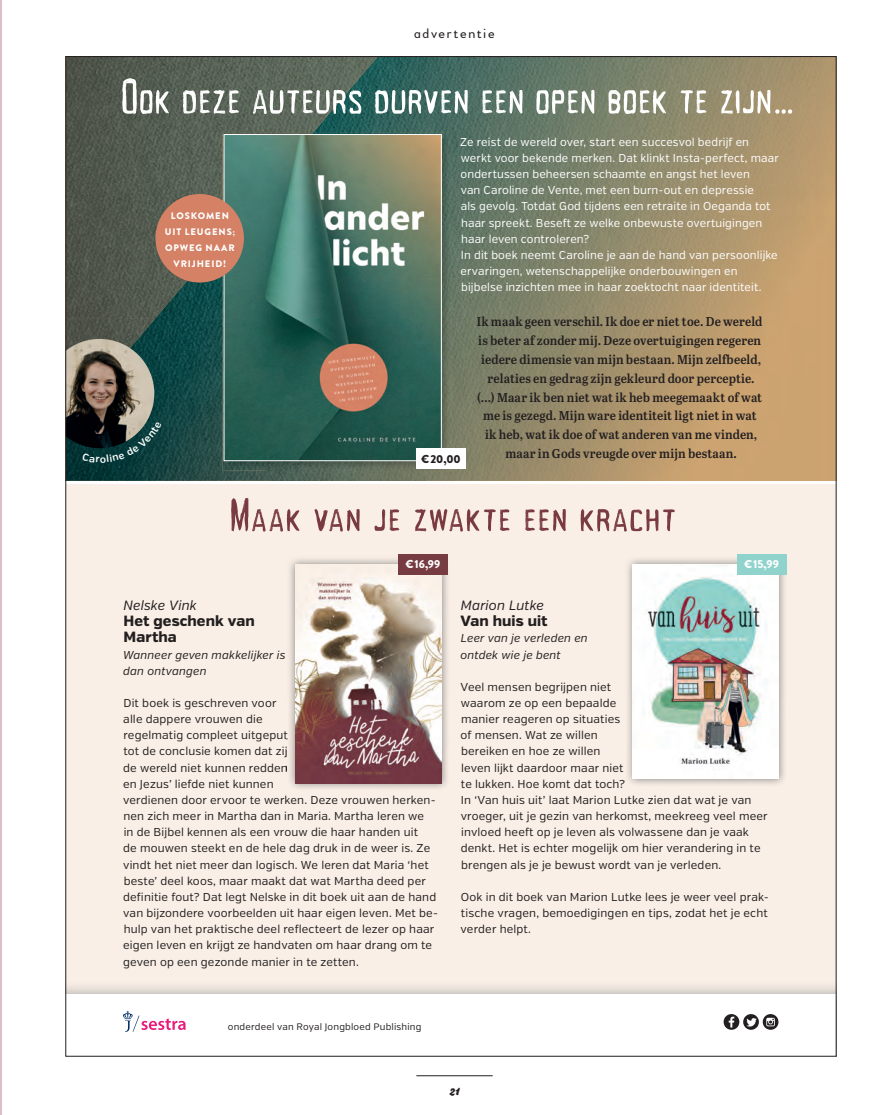
<style>
.page{position:relative;width:871px;height:1115px;background:#fff}
.page>*{position:absolute;margin:0;border:0;box-sizing:border-box;transform-origin:0 0}
.t1{font:800 14.85px/16.2px "Verb";letter-spacing:.005em;color:#231f20}
.t2{font:14.25px "Bello Script Pro";color:#231f20}
.t3{font:italic 13.5px "Verb";letter-spacing:.005em;color:#231f20}
.t4{font:13.5px "Woodford Bourne";letter-spacing:.12em;color:#231f20}
.t5{font:12.75px/18.9px "Abril Titling Sb";letter-spacing:.005em;color:#231f20;text-align:center}
.t6{font:900 11.55px "Brandon Grotesque";color:#fff}
.t7{font:900 11.55px "Brandon Grotesque";color:#231f20}
.t8{font:11.4px/16.2px "Verb";letter-spacing:.01em;color:#231f20}
.t9{font:11.4px/16.2px "Verb";letter-spacing:.01em;color:#fff}
.t10{font:italic 11.4px/16.2px "Verb";letter-spacing:.015em;color:#231f20}
.t11{font:900 9.45px/16.2px "Brandon Grotesque";letter-spacing:.095em;color:#fff;text-align:center}
.t12{font:9.45px "Verb";letter-spacing:.02em;color:#231f20}
</style>
<div class="page">
<hr style="left:0;top:0;width:1px;height:1114px;background:#dbbdcb">
<div style="left:66px;top:484px;width:770px;height:509px;background:#f9efe6"></div>
<img style="left:378px;top:58px;width:253px;height:104px">
<img style="left:631px;top:58px;width:203px;height:423px">
<img style="left:451px;top:162px;width:180px;height:159px">
<img style="left:168px;top:319px;width:103px;height:162px">
<img style="left:117px;top:319px;width:51px;height:162px">
<img style="left:68px;top:448px;width:49px;height:33px">
<img style="left:425px;top:321px;width:206px;height:160px">
<img style="left:271px;top:470px;width:154px;height:11px">
<img style="left:68px;top:58px;width:206px;height:156px">
<img style="left:274px;top:58px;width:104px;height:75px">
<img style="left:68px;top:214px;width:154px;height:105px">
<img style="left:68px;top:318px;width:87px;height:53px">
<svg style="left:123px;top:1010px;width:63px;height:21px"></svg>
<svg style="left:231px;top:498px;width:444px;height:33px"></svg>
<svg style="left:122px;top:78px;width:670px;height:36px"></svg>
<svg style="left:724px;top:1014px;width:54px;height:15px"></svg>
<img style="left:289px;top:559px;width:159px;height:230px">
<img style="left:295px;top:564px;width:146px;height:219px">
<img style="left:627px;top:559px;width:160px;height:225px">
<img style="left:633px;top:564px;width:146px;height:214px">
<div style="left:398px;top:554px;width:50px;height:20px;background:#773c42"></div>
<div style="left:737px;top:554px;width:50px;height:20px;background:#90d3cd"></div>
<img style="left:68px;top:339px;width:86px;height:109px">
<img style="left:268px;top:133px;width:183px;height:337px">
<img style="left:222px;top:275px;width:46px;height:195px">
<img style="left:222px;top:133px;width:91px;height:68px">
<img style="left:226px;top:136px;width:213px;height:323px">
<div style="left:224px;top:134px;width:217px;height:327px;border:1px solid #fff"></div>
<div style="left:155px;top:194px;width:89px;height:88px;background:#d48165;border-radius:50%"></div>
<div style="left:416px;top:448px;width:50px;height:21px;background:#fff"></div>
<hr style="left:417px;top:1075px;width:75px;height:1px;background:#231f20">
<svg style="left:82px;top:421px;width:80px;height:41px;background:#173434"></svg>
<p class="t11" style="left:165px;top:207px;width:72px">LOSKOMEN<br>UIT LEUGENS;<br>OPWEG NAAR<br>VRIJHEID!</p>
<p class="t4" style="left:414px;top:25px;width:82px">advertentie</p>
<p class="t9" style="left:460px;top:134px;width:320px">Ze reist de wereld over, start een succesvol bedrijf en werkt voor bekende merken. Dat klinkt Insta-perfect, maar ondertussen beheersen schaamte en angst het leven<br>van Caroline de Vente, met een burn-out en depressie<br>als gevolg. Totdat God tijdens een retraite in Oeganda tot haar spreekt. Beseft ze welke onbewuste overtuigingen haar leven controleren?<br>In dit boek neemt Caroline je aan de hand van persoonlijke ervaringen, wetenschappelijke onderbouwingen en bijbelse inzichten mee in haar zoektocht naar identiteit.</p>
<p class="t5" style="left:477px;top:311px;width:287px">Ik maak geen verschil. Ik doe er niet toe. De wereld is beter af zonder mij. Deze overtuigingen regeren iedere dimensie van mijn bestaan. Mijn zelfbeeld, relaties en gedrag zijn gekleurd door perceptie. (…) Maar ik ben niet wat ik heb meegemaakt of wat me is gezegd. Mijn ware identiteit ligt niet in wat ik heb, wat ik doe of wat anderen van me vinden, maar in Gods vreugde over mijn bestaan.</p>
<p class="t7" style="left:421px;top:450px;width:41px">€20,00</p>
<p class="t6" style="left:405px;top:556px;width:36px">€16,99</p>
<p class="t6" style="left:744px;top:556px;width:36px">€15,99</p>
<p class="t3" style="left:123px;top:597px;width:75px">Nelske Vink</p>
<h1 class="t1" style="left:124px;top:613px;width:133px">Het geschenk van<br>Martha</h1>
<p class="t10" style="left:123px;top:646px;width:164px">Wanneer geven makkelijker is dan ontvangen</p>
<p class="t8" style="left:123px;top:695px;width:316px">Dit boek is geschreven voor<br>alle dappere vrouwen die<br>regelmatig compleet uitgeput<br>tot de conclusie komen dat zij<br>de wereld niet kunnen redden<br>en Jezus’ liefde niet kunnen<br>verdienen door ervoor te werken. Deze vrouwen herken&shy;nen zich meer in Martha dan in Maria. Martha leren we<br>in de Bijbel kennen als een vrouw die haar handen uit<br>de mouwen steekt en de hele dag druk in de weer is. Ze vindt het niet meer dan logisch. We leren dat Maria ‘het beste’ deel koos, maar maakt dat wat Martha deed per definitie fout? Dat legt Nelske in dit boek uit aan de hand van bijzondere voorbeelden uit haar eigen leven. Met be&shy;hulp van het praktische deel reflecteert de lezer op haar eigen leven en krijgt ze handvaten om haar drang om te geven op een gezonde manier in te zetten.</p>
<p class="t12" style="left:228px;top:1020px;width:195px">onderdeel van Royal Jongbloed Publishing</p>
<p class="t3" style="left:461px;top:597px;width:85px">Marion Lutke</p>
<h1 class="t1" style="left:460px;top:613px;width:89px">Van huis uit</h1>
<p class="t10" style="left:460px;top:630px;width:129px">Leer van je verleden en ontdek wie je bent</p>
<p class="t8" style="left:460px;top:679px;width:309px">Veel mensen begrijpen niet<br>waarom ze op een bepaalde<br>manier reageren op situaties<br>of mensen. Wat ze willen<br>bereiken en hoe ze willen<br>leven lijkt daardoor maar niet<br>te lukken. Hoe komt dat toch?<br>In ‘Van huis uit’ laat Marion Lutke zien dat wat je van vroeger, uit je gezin van herkomst, meekreeg veel meer invloed heeft op je leven als volwassene dan je vaak denkt. Het is echter mogelijk om hier verandering in te brengen als je je bewust wordt van je verleden.</p>
<p class="t8" style="left:461px;top:888px;width:310px;text-align:justify">Ook in dit boek van Marion Lutke lees je weer veel prak&shy;tische vragen, bemoedigingen en tips, zodat het je echt verder helpt.</p>
<p class="t2" style="left:449px;top:1078px;width:11px">21</p>
</div>
